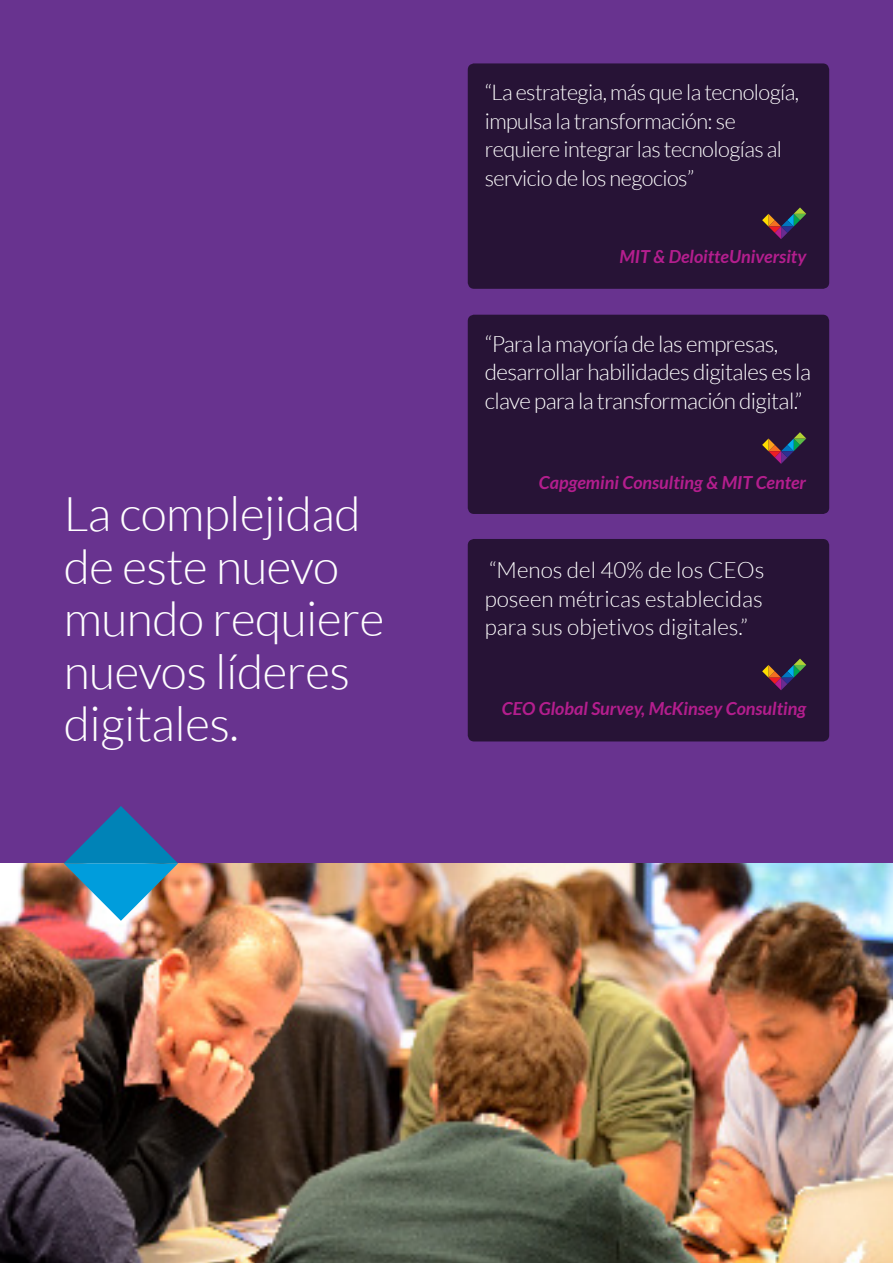
<style>
.page{position:relative;width:893px;height:1263px;background:#fff}
.page>*{position:absolute;margin:0;border:0;box-sizing:border-box;transform-origin:0 0}
.t1{font:300 48px/52.5px "Lato";letter-spacing:-.01em;color:#fff}
.t2{font:300 22.5px/28.5px "Lato";letter-spacing:-.025em;color:#fff}
.t3{font:300 21.75px/28.5px "Lato";letter-spacing:-.025em;color:#fff}
.t4{font:italic 700 18px "Lato";color:#b41e8e}
</style>
<div class="page">
<div style="left:0;top:0;width:893px;height:927px;background:#68338f"></div>
<div style="left:468px;top:63px;width:361px;height:226px;background:#271336;border-radius:6px"></div>
<svg style="left:762px;top:207px;width:44px;height:32px"></svg>
<div style="left:468px;top:315px;width:361px;height:199px;background:#271336;border-radius:6px"></div>
<svg style="left:762px;top:432px;width:44px;height:32px"></svg>
<div style="left:468px;top:539px;width:361px;height:202px;background:#271336;border-radius:6px"></div>
<svg style="left:762px;top:659px;width:44px;height:31px"></svg>
<img style="left:0;top:863px;width:893px;height:400px">
<svg style="left:64px;top:806px;width:114px;height:115px"></svg>
<h1 class="t1" style="left:64px;top:488px;width:322px">La complejidad de este nuevo mundo requiere nuevos líderes digitales.</h1>
<p class="t3" style="left:485px;top:78px;width:316px">“La estrategia, más que la tecnología, impulsa la transformación: se requiere integrar las tecnologías al servicio de los negocios”</p>
<p class="t4" style="left:619px;top:246px;width:188px">MIT &amp; DeloitteUniversity</p>
<p class="t2" style="left:485px;top:329px;width:328px">“Para la mayoría de las empresas, desarrollar habilidades digitales es la clave para la transformación digital.”</p>
<p class="t4" style="left:539px;top:472px;width:269px">Capgemini Consulting &amp; MIT Center</p>
<p class="t2" style="left:485px;top:556px;width:281px;text-align:justify">“Menos del 40% de los CEOs poseen métricas establecidas para sus objetivos digitales.”</p>
<p class="t4" style="left:502px;top:698px;width:306px">CEO Global Survey, McKinsey Consulting</p>
</div>
